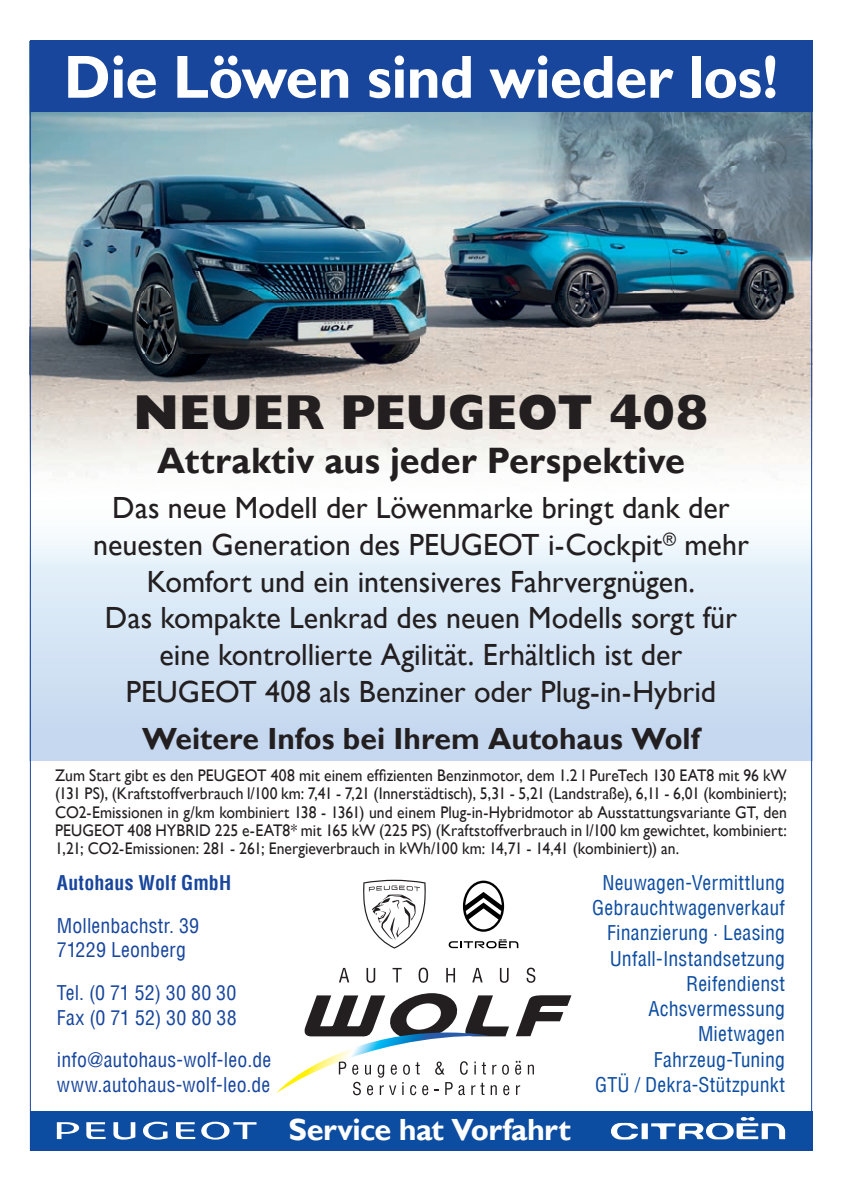
<style>
.page{position:relative;width:842px;height:1191px;background:#fff}
.page>*{position:absolute;margin:0;border:0;box-sizing:border-box;transform-origin:0 0}
.t1{font:700 61.2px "Gill Sans";letter-spacing:-.015em;color:#fff;scale:.96 1}
.t2{font:800 49px "Gill Sans";letter-spacing:.01em;color:#231f20}
.t3{font:700 36.6px "Gill Sans";letter-spacing:.005em;color:#231f20}
.t4{font:30.6px/36.6px "Gill Sans";color:#231f20;text-align:center}
.t5{font:700 30.6px "Gill Sans";color:#231f20}
.t6{font:700 30.6px "Gill Sans";letter-spacing:-.015em;color:#fff}
.t7{font:condensed 19.8px/25.2px "Helvetica LT";letter-spacing:.01em;color:#0d4da1;text-align:right}
.t8{font:condensed 19.8px/24.4px "Helvetica LT";letter-spacing:.01em;color:#18469d}
.t9{font:700 condensed 19.8px "Helvetica LT";letter-spacing:.01em;color:#18469d}
.t10{font:16.8px/18.4px "Gill Sans";color:#231f20;text-align:justify;scale:.93 1}
</style>
<div class="page">
<img style="left:32px;top:112px;width:778px;height:648px">
<div style="left:30px;top:1111px;width:782px;height:39px;background:#0d4da1"></div>
<svg style="left:57px;top:1122px;width:22px;height:17px"></svg>
<svg style="left:86px;top:1122px;width:20px;height:17px"></svg>
<svg style="left:113px;top:1122px;width:22px;height:17px"></svg>
<svg style="left:143px;top:1121px;width:25px;height:18px"></svg>
<svg style="left:176px;top:1122px;width:19px;height:17px"></svg>
<svg style="left:201px;top:1121px;width:55px;height:18px"></svg>
<svg style="left:611px;top:1117px;width:174px;height:22px"></svg>
<svg style="left:339px;top:968px;width:10px;height:14px"></svg>
<svg style="left:366px;top:968px;width:9px;height:14px"></svg>
<svg style="left:393px;top:968px;width:9px;height:14px"></svg>
<svg style="left:419px;top:967px;width:9px;height:15px"></svg>
<svg style="left:446px;top:968px;width:9px;height:14px"></svg>
<svg style="left:472px;top:968px;width:11px;height:14px"></svg>
<svg style="left:500px;top:968px;width:9px;height:14px"></svg>
<svg style="left:527px;top:967px;width:8px;height:15px"></svg>
<svg style="left:516px;top:995px;width:55px;height:41px"></svg>
<svg style="left:516px;top:1085px;width:4px;height:10px"></svg>
<svg style="left:528px;top:1064px;width:6px;height:10px"></svg>
<svg style="left:515px;top:1060px;width:6px;height:14px"></svg>
<svg style="left:276px;top:993px;width:233px;height:102px"></svg>
<svg style="left:363px;top:879px;width:63px;height:69px"></svg>
<svg style="left:449px;top:939px;width:69px;height:9px"></svg>
<svg style="left:463px;top:880px;width:41px;height:51px"></svg>
<div style="left:30px;top:40px;width:782px;height:72px;background:#18469d"></div>
<h1 class="t1" style="left:64px;top:40px;width:746px">Die Löwen sind wieder los!</h1>
<h2 class="t2" style="left:133px;top:383px;width:577px">NEUER PEUGEOT 408</h2>
<h3 class="t3" style="left:157px;top:438px;width:529px">Attraktiv aus jeder Perspektive</h3>
<p class="t4" style="left:93px;top:490px;width:657px">Das neue Modell der Löwenmarke bringt dank der neuesten Generation des PEUGEOT i-Cockpit<sup>®</sup> mehr Komfort und ein intensiveres Fahrvergnügen.<br>Das kompakte Lenkrad des neuen Modells sorgt für eine kontrollierte Agilität. Erhältlich ist der PEUGEOT 408 als Benziner oder Plug-in-Hybrid</p>
<h3 class="t5" style="left:142px;top:720px;width:559px">Weitere Infos bei Ihrem Autohaus Wolf</h3>
<p class="t10" style="left:55px;top:766px;width:788px">Zum Start gibt es den PEUGEOT 408 mit einem effizienten Benzinmotor, dem 1.2 l PureTech 130 EAT8 mit 96 kW (131 PS), (Kraftstoffverbrauch l/100 km: 7,41 - 7,21 (Innerstädtisch), 5,31 - 5,21 (Landstraße), 6,11 - 6,01 (kombiniert); CO2-Emissionen in g/km kombiniert 138 - 1361) und einem Plug-in-Hybridmotor ab Ausstattungsvariante GT, den PEUGEOT 408 HYBRID 225 e-EAT8* mit 165 kW (225 PS) (Kraftstoffverbrauch in l/100 km gewichtet, kombiniert:<br>1,21; CO2-Emissionen: 281 - 261; Energieverbrauch in kWh/100 km: 14,71 - 14,41 (kombiniert)) an.</p>
<p class="t9" style="left:57px;top:870px;width:176px">Autohaus Wolf GmbH</p>
<p class="t8" style="left:57px;top:913px;width:144px">Mollenbachstr. 39<br>71229 Leonberg</p>
<p class="t8" style="left:57px;top:980px;width:181px">Tel. (0 71 52) 30 80 30<br>Fax (0 71 52) 30 80 38</p>
<p class="t8" style="left:57px;top:1047px;width:216px">info@autohaus-wolf-leo.de www.autohaus-wolf-leo.de</p>
<p class="t7" style="left:592px;top:870px;width:194px">Neuwagen-Vermittlung<br>Gebrauchtwagenverkauf<br>Finanzierung · Leasing<br>Unfall-Instandsetzung<br>Reifendienst<br>Achsvermessung<br>Mietwagen<br>Fahrzeug-Tuning<br>GTÜ / Dekra-Stützpunkt</p>
<h3 class="t6" style="left:289px;top:1110px;width:284px">Service hat Vorfahrt</h3>
</div>
